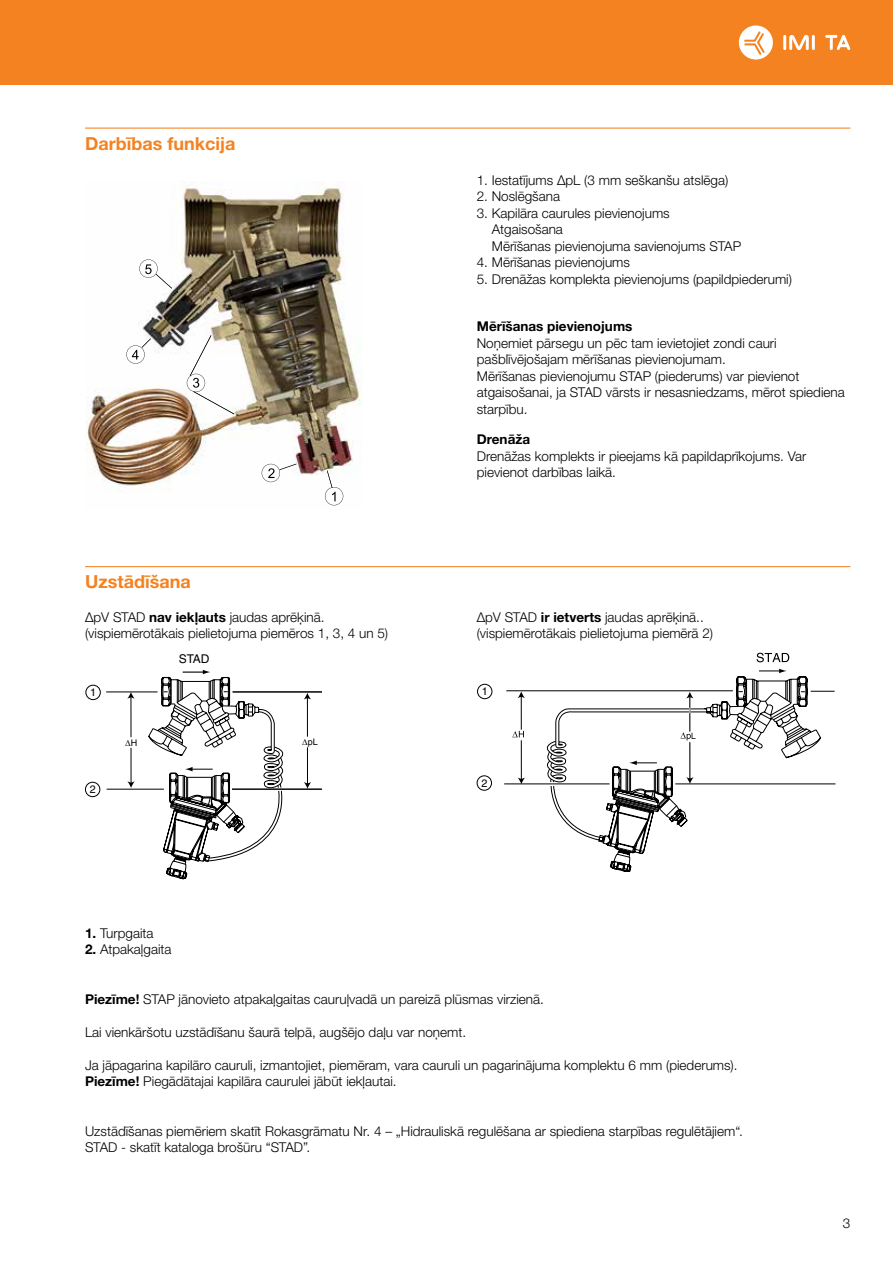
<style>
.page{position:relative;width:893px;height:1263px;background:#fff}
.page>*{position:absolute;margin:0;border:0;box-sizing:border-box;transform-origin:0 0}
.t1{font:700 18px "Helvetica Neue LTW1 G";color:#f58220}
.t2{font:300 13.5px/16.5px "Helvetica Neue LTW1 G";color:#000}
.t3{font:700 13.5px "Helvetica Neue LTW1 G";color:#000}
.t4{font:12px "Helvetica";color:#000}
.t5{font:10.8px "Helvetica";color:#000}
.t6{font:9px "Helvetica";color:#000}
.s1{font-weight:700}
</style>
<div class="page">
<div style="left:0;top:0;width:893px;height:85px;background:#f58220"></div>
<hr style="left:783px;top:35px;width:3px;height:15px;background:#fff">
<hr style="left:812px;top:35px;width:3px;height:15px;background:#fff">
<svg style="left:789px;top:35px;width:20px;height:15px"></svg>
<svg style="left:825px;top:35px;width:25px;height:15px"></svg>
<svg style="left:739px;top:25px;width:34px;height:35px"></svg>
<hr style="left:85px;top:128px;width:765px;height:1px;background:#f58220">
<hr style="left:85px;top:566px;width:765px;height:1px;background:#f58220">
<img style="left:86px;top:181px;width:276px;height:325px">
<img style="left:325px;top:487px;width:18px;height:18px">
<img style="left:262px;top:464px;width:18px;height:18px">
<img style="left:139px;top:259px;width:19px;height:19px">
<img style="left:279px;top:464px;width:18px;height:6px">
<img style="left:126px;top:345px;width:19px;height:19px">
<img style="left:187px;top:374px;width:18px;height:18px">
<img style="left:156px;top:274px;width:16px;height:15px">
<svg style="left:132px;top:338px;width:19px;height:21px"></svg>
<img style="left:190px;top:335px;width:21px;height:41px">
<img style="left:193px;top:391px;width:41px;height:23px">
<img style="left:327px;top:470px;width:5px;height:18px">
<hr style="left:107px;top:789px;width:57px;height:1px;background:#000">
<hr style="left:106px;top:691px;width:52px;height:1px;background:#000">
<hr style="left:131px;top:697px;width:1px;height:86px;background:#000">
<svg style="left:127px;top:692px;width:8px;height:7px"></svg>
<svg style="left:127px;top:781px;width:8px;height:7px"></svg>
<div style="left:122px;top:737px;width:20px;height:11px;background:#fff"></div>
<hr style="left:233px;top:691px;width:89px;height:1px;background:#000">
<hr style="left:307px;top:697px;width:1px;height:87px;background:#000">
<svg style="left:304px;top:693px;width:7px;height:6px"></svg>
<svg style="left:304px;top:782px;width:7px;height:7px"></svg>
<div style="left:298px;top:737px;width:17px;height:10px;background:#fff"></div>
<svg style="left:148px;top:670px;width:150px;height:209px"></svg>
<hr style="left:232px;top:789px;width:90px;height:1px;background:#000">
<div style="left:85px;top:685px;width:16px;height:15px;border:1px solid #000;border-radius:50%"></div>
<div style="left:85px;top:782px;width:15px;height:15px;border:1px solid #000;border-radius:50%"></div>
<hr style="left:506px;top:690px;width:227px;height:1px;background:#000">
<hr style="left:521px;top:693px;width:1px;height:86px;background:#000">
<svg style="left:518px;top:691px;width:7px;height:7px"></svg>
<svg style="left:518px;top:778px;width:7px;height:5px"></svg>
<svg style="left:512px;top:730px;width:12px;height:10px"></svg>
<hr style="left:504px;top:783px;width:106px;height:1px;background:#000">
<svg style="left:757px;top:653px;width:32px;height:9px"></svg>
<svg style="left:512px;top:731px;width:12px;height:6px"></svg>
<svg style="left:540px;top:669px;width:295px;height:203px"></svg>
<div style="left:477px;top:684px;width:15px;height:15px;border:1px solid #000;border-radius:50%"></div>
<div style="left:477px;top:775px;width:15px;height:16px;border:1px solid #000;border-radius:50%"></div>
<h1 class="t1" style="left:85px;top:132px;width:152px">Darbības funkcija</h1>
<p class="t2" style="left:477px;top:172px;width:253px">1. Iestatījums ΔpL (3 mm seškanšu atslēga)</p>
<p class="t2" style="left:477px;top:188px;width:85px">2. Noslēgšana</p>
<p class="t2" style="left:492px;top:205px;width:251px;text-indent:-15px">3. Kapilāra caurules pievienojums<br>Atgaisošana<br>Mērīšanas pievienojuma savienojums STAP</p>
<p class="t2" style="left:477px;top:254px;width:155px">4. Mērīšanas pievienojums</p>
<p class="t2" style="left:477px;top:271px;width:317px">5. Drenāžas komplekta pievienojums (papildpiederumi)</p>
<p class="t3" style="left:477px;top:318px;width:157px">Mērīšanas pievienojums</p>
<p class="t2" style="left:477px;top:335px;width:370px">Noņemiet pārsegu un pēc tam ievietojiet zondi cauri pašblīvējošajam mērīšanas pievienojumam.<br>Mērīšanas pievienojumu STAP (piederums) var pievienot atgaisošanai, ja STAD vārsts ir nesasniedzams, mērot spiediena starpību.</p>
<p class="t3" style="left:477px;top:431px;width:55px">Drenāža</p>
<p class="t2" style="left:477px;top:448px;width:331px">Drenāžas komplekts ir pieejams kā papildaprīkojums. Var pievienot darbības laikā.</p>
<h1 class="t1" style="left:85px;top:571px;width:107px">Uzstādīšana</h1>
<p class="t2" style="left:85px;top:609px;width:305px">ΔpV STAD <span class="s1">nav iekļauts</span> jaudas aprēķinā. (vispiemērotākais pielietojuma piemēros 1, 3, 4 un 5)</p>
<p class="t2" style="left:477px;top:609px;width:238px">ΔpV STAD <span class="s1">ir ietverts</span> jaudas aprēķinā.. (vispiemērotākais pielietojuma piemērā 2)</p>
<p class="t5" style="left:90px;top:686px;width:8px">1</p>
<p class="t5" style="left:90px;top:783px;width:8px">2</p>
<p class="t4" style="left:179px;top:652px;width:32px">STAD</p>
<p class="t6" style="left:125px;top:737px;width:14px">∆H</p>
<p class="t6" style="left:302px;top:736px;width:17px">∆pL</p>
<p class="t5" style="left:482px;top:685px;width:8px">1</p>
<p class="t5" style="left:481px;top:776px;width:8px">2</p>
<p class="t2" style="left:85px;top:925px;width:70px"><span class="s1">1.</span> Turpgaita</p>
<p class="t2" style="left:85px;top:941px;width:88px"><span class="s1">2.</span> Atpakaļgaita</p>
<p class="t2" style="left:85px;top:991px;width:460px"><span class="s1">Piezīme!</span> STAP jānovieto atpakaļgaitas cauruļvadā un pareizā plūsmas virzienā.</p>
<p class="t2" style="left:85px;top:1024px;width:383px">Lai vienkāršotu uzstādīšanu šaurā telpā, augšējo daļu var noņemt.</p>
<p class="t2" style="left:85px;top:1057px;width:654px">Ja jāpagarina kapilāro cauruli, izmantojiet, piemēram, vara cauruli un pagarinājuma komplektu 6 mm (piederums).<br><span class="s1">Piezīme!</span> Piegādātajai kapilāra caurulei jābūt iekļautai.</p>
<p class="t2" style="left:85px;top:1123px;width:659px">Uzstādīšanas piemēriem skatīt Rokasgrāmatu Nr. 4 – „Hidrauliskā regulēšana ar spiediena starpības regulētājiem“.<br>STAD - skatīt kataloga brošūru “STAD”.</p>
<p class="t2" style="left:843px;top:1215px;width:9px">3</p>
</div>
